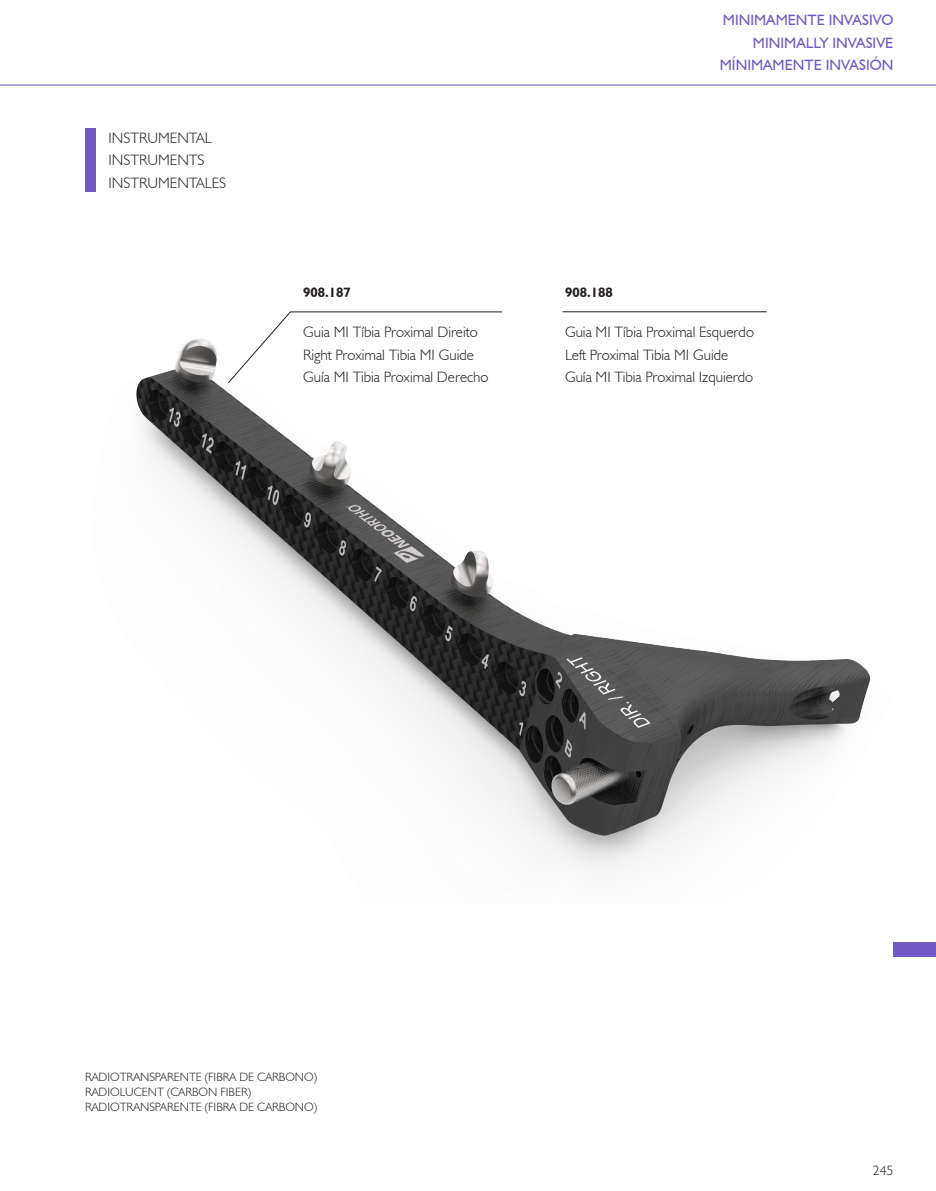
<style>
.page{position:relative;width:936px;height:1191px;background:#fff}
.page>*{position:absolute;margin:0;border:0;box-sizing:border-box;transform-origin:0 0}
.titulo-produto{font:300 15px/22.5px "Humanist 521 BT";color:#231f20}
.t1{font:15px/22.5px "Humanist 521 BT";color:#725ac5;text-align:right}
.desc-instrumental{font:700 13.5px "Humanist 521 BT";color:#231f20}
.t2{font:300 13.5px "Humanist 521 BT";color:#231f20}
.desc-produto{font:300 12px "Humanist 521 BT";color:#231f20}
</style>
<div class="page">
<hr style="left:0;top:85px;width:935px;height:1px;background:#725ac5">
<div style="left:85px;top:128px;width:11px;height:63px;background:#725ac5"></div>
<div style="left:893px;top:942px;width:42px;height:15px;background:#725ac5"></div>
<img style="left:136px;top:339px;width:735px;height:530px">
<svg style="left:228px;top:311px;width:274px;height:72px"></svg>
<hr style="left:562px;top:311px;width:204px;height:1px;background:#231f20">
<p class="titulo-produto" style="left:108px;top:126px;width:119px">INSTRUMENTAL<br>INSTRUMENTS<br>INSTRUMENTALES</p>
<p class="t1" style="left:719px;top:9px;width:175px">MINIMAMENTE INVASIVO<br>MINIMALLY INVASIVE<br>MÍNIMAMENTE INVASIÓN</p>
<p class="desc-instrumental" style="left:303px;top:284px;width:49px">908.187</p>
<p class="titulo-produto" style="left:303px;top:320px;width:176px">Guia MI Tíbia Proximal Direito</p>
<p class="titulo-produto" style="left:303px;top:343px;width:172px">Right Proximal Tibia MI Guide</p>
<p class="titulo-produto" style="left:303px;top:365px;width:187px">Guía MI Tibia Proximal Derecho</p>
<p class="desc-instrumental" style="left:565px;top:284px;width:49px">908.188</p>
<p class="titulo-produto" style="left:565px;top:320px;width:190px">Guia MI Tíbia Proximal Esquerdo</p>
<p class="titulo-produto" style="left:565px;top:343px;width:165px">Left Proximal Tibia MI Guide</p>
<p class="titulo-produto" style="left:565px;top:365px;width:190px">Guía MI Tibia Proximal Izquierdo</p>
<p class="desc-produto" style="left:85px;top:1069px;width:233px">RADIOTRANSPARENTE (FIBRA DE CARBONO)</p>
<p class="desc-produto" style="left:85px;top:1084px;width:167px">RADIOLUCENT (CARBON FIBER)</p>
<p class="desc-produto" style="left:85px;top:1099px;width:233px">RADIOTRANSPARENTE (FIBRA DE CARBONO)</p>
<p class="t2" style="left:872px;top:1162px;width:22px">245</p>
</div>
